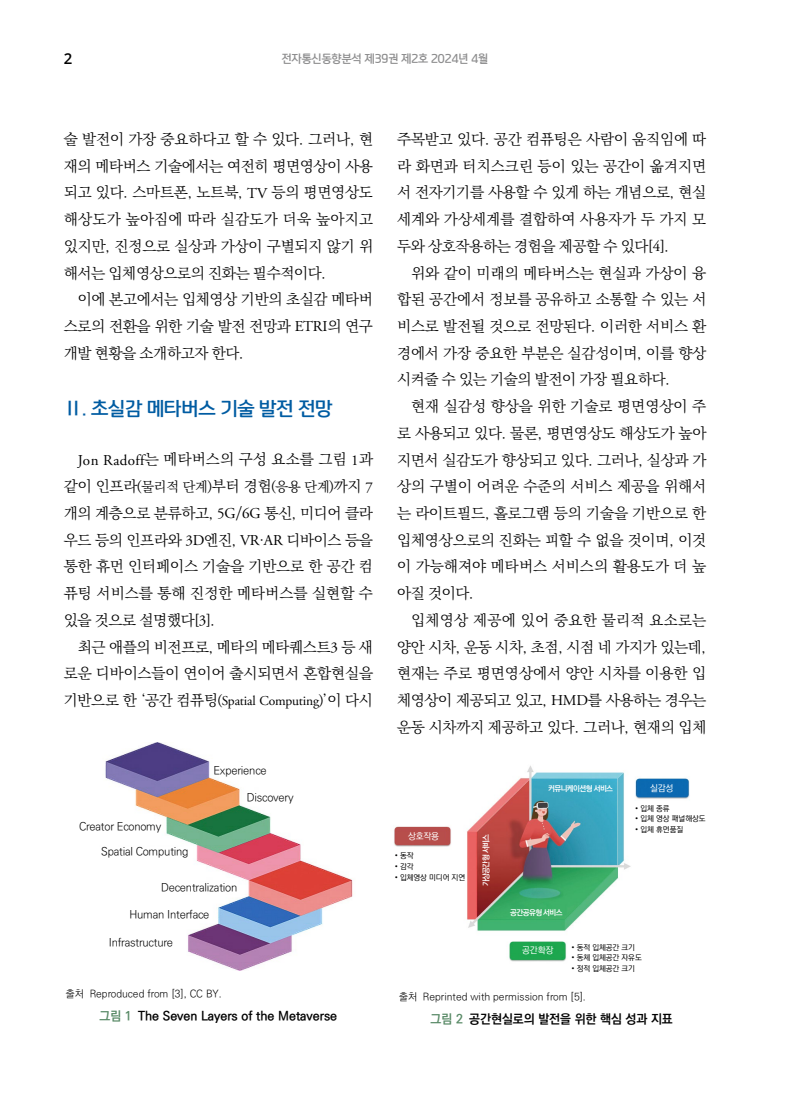
<style>
.page{position:relative;width:800px;height:1106px;background:#fff}
.page>*{position:absolute;margin:0;border:0;box-sizing:border-box;transform-origin:0 0}
.t1{font:18px "paybooc OTF Bold";letter-spacing:-.01em;color:#005ca2}
.t2{font:15px/26.7px "Ko Pub World Batang PL";letter-spacing:-.01em;color:#000;text-align:justify}
.t3{font:600 15px "Open Sans";color:#000}
.t4{font:13.5px "Adobe Garamond Pro";letter-spacing:-.015em;color:#000}
.t5{font:13.5px "Ko Pub World Batang PL";letter-spacing:-.01em;color:#000}
.t6{font:12.75px "Ko Pub World Dotum PB";color:#000}
.t7{font:11.1px "Ko Pub World Dotum PL";letter-spacing:-.02em;color:#000}
.t8{font:10.95px "paybooc OTF Bold";color:#8d8d8e}
.t9{font:10.2px "Ko Pub World Dotum PL";color:#000}
.t10{font:9px "Ko Pub World Dotum PM";letter-spacing:-.02em;color:#fff}
.t11{font:7.8px "Ko Pub World Dotum PM";letter-spacing:-.01em;color:#000}
.t12{font:7.8px "Ko Pub World Dotum PB";letter-spacing:-.07em;color:#fff}
.s1{font-family:"Adobe Garamond Pro"}
.s2{font-size:15px}
.s3{font-family:"Adobe Garamond Pro";font-size:15px}
.s4{font-family:"Ko Pub World Batang PL";font-size:15px}
.s5{font-family:"Ko Pub World Batang PL"}
.s6{color:#5a8b68}
</style>
<div class="page">
<img style="left:105px;top:742px;width:248px;height:228px">
<img style="left:394px;top:765px;width:296px;height:197px">
<p class="t3" style="left:64px;top:48px;width:10px">2</p>
<p class="t8" style="left:282px;top:52px;width:208px">전자통신동향분석 제39권 제2호 2024년 4월</p>
<p class="t2" style="left:64px;top:126px;width:311px">술 발전이 가장 중요하다고 할 수 있다. 그러나, 현 재의 메타버스 기술에서는 여전히 평면영상이 사용 되고 있다. 스마트폰, 노트북, <span class="s1">TV</span> 등의 평면영상도 해상도가 높아짐에 따라 실감도가 더욱 높아지고 있지만, 진정으로 실상과 가상이 구별되지 않기 위 해서는 입체영상으로의 진화는 필수적이다.</p>
<p class="t2" style="left:64px;top:286px;width:310px;text-indent:14px">이에 본고에서는 입체영상 기반의 초실감 메타버 스로의 전환을 위한 기술 발전 전망과 <span class="s1">ETRI</span>의 연구 개발 현황을 소개하고자 한다.</p>
<p class="t1" style="left:64px;top:397px;width:270px">Ⅱ. 초실감 메타버스 기술 발전 전망</p>
<p class="t2" style="left:78px;top:446px;width:296px"><span class="s1">Jon Radoff</span>는 메타버스의 구성 요소를 그림 <span class="s1">1</span>과</p>
<p class="t5" style="left:64px;top:477px;width:310px"><span class="s2">같이 인프라</span>(물리적 단계)<span class="s2">부터 경험</span>(응용 단계)<span class="s2">까지</span> <span class="s3">7</span></p>
<p class="t2" style="left:64px;top:500px;width:310px">개의 계층으로 분류하고, <span class="s1">5G</span>/<span class="s1">6G</span> 통신, 미디어 클라 우드 등의 인프라와 <span class="s1">3D</span>엔진, <span class="s1">VR</span>·<span class="s1">AR</span> 디바이스 등을 통한 휴먼 인터페이스 기술을 기반으로 한 공간 컴 퓨팅 서비스를 통해 진정한 메타버스를 실현할 수 있을 것으로 설명했다[<span class="s1">3</span>].</p>
<p class="t2" style="left:64px;top:634px;width:311px;text-align:right">최근 애플의 비전프로, 메타의 메타퀘스트<span class="s1">3</span> 등 새 로운 디바이스들이 연이어 출시되면서 혼합현실을</p>
<p class="t4" style="left:64px;top:692px;width:310px"><span class="s4">기반으로 한 ‘공간 컴퓨팅</span><span class="s5">(</span>Spatial Computing<span class="s5">)</span><span class="s4">’이 다시</span></p>
<p class="t7" style="left:213px;top:762px;width:55px">Experience</p>
<p class="t7" style="left:79px;top:818px;width:84px">Creator Economy</p>
<p class="t7" style="left:101px;top:843px;width:89px">Spatial Computing</p>
<p class="t7" style="left:161px;top:879px;width:78px">Decentralization</p>
<p class="t7" style="left:129px;top:907px;width:82px">Human Interface</p>
<p class="t7" style="left:109px;top:934px;width:66px">Infrastructure</p>
<p class="t7" style="left:247px;top:790px;width:48px">Discovery</p>
<p class="t9" style="left:66px;top:986px;width:157px">출처 Reproduced from [3], CC BY.</p>
<p class="t6" style="left:99px;top:1007px;width:239px"><span class="s6">그림 1</span> The Seven Layers of the Metaverse</p>
<p class="t2" style="left:397px;top:126px;width:311px">주목받고 있다. 공간 컴퓨팅은 사람이 움직임에 따 라 화면과 터치스크린 등이 있는 공간이 옮겨지면 서 전자기기를 사용할 수 있게 하는 개념으로, 현실 세계와 가상세계를 결합하여 사용자가 두 가지 모 두와 상호작용하는 경험을 제공할 수 있다[<span class="s1">4</span>].</p>
<p class="t2" style="left:397px;top:260px;width:311px;text-indent:14px">위와 같이 미래의 메타버스는 현실과 가상이 융 합된 공간에서 정보를 공유하고 소통할 수 있는 서 비스로 발전될 것으로 전망된다. 이러한 서비스 환 경에서 가장 중요한 부분은 실감성이며, 이를 향상 시켜줄 수 있는 기술의 발전이 가장 필요하다.</p>
<p class="t2" style="left:397px;top:393px;width:311px;text-indent:14px">현재 실감성 향상을 위한 기술로 평면영상이 주 로 사용되고 있다. 물론, 평면영상도 해상도가 높아 지면서 실감도가 향상되고 있다. 그러나, 실상과 가 상의 구별이 어려운 수준의 서비스 제공을 위해서 는 라이트필드, 홀로그램 등의 기술을 기반으로 한 입체영상으로의 진화는 피할 수 없을 것이며, 이것 이 가능해져야 메타버스 서비스의 활용도가 더 높 아질 것이다.</p>
<p class="t2" style="left:397px;top:607px;width:311px;text-indent:14px">입체영상 제공에 있어 중요한 물리적 요소로는 양안 시차, 운동 시차, 초점, 시점 네 가지가 있는데, 현재는 주로 평면영상에서 양안 시차를 이용한 입 체영상이 제공되고 있고, <span class="s1">HMD</span>를 사용하는 경우는 운동 시차까지 제공하고 있다. 그러나, 현재의 입체</p>
<p class="t10" style="left:408px;top:829px;width:33px">상호작용</p>
<p class="t11" style="left:395px;top:850px;width:20px">• 동작</p>
<p class="t11" style="left:395px;top:861px;width:20px">• 감각</p>
<p class="t11" style="left:395px;top:871px;width:72px">• 입체영상 미디어 지연</p>
<p class="t12" style="left:480px;top:886px;width:54px;rotate:-90deg">가상공간형 서비스</p>
<p class="t12" style="left:548px;top:782px;width:66px">커뮤니케이션형 서비스</p>
<p class="t10" style="left:649px;top:782px;width:25px">실감성</p>
<p class="t11" style="left:635px;top:802px;width:36px">• 입체 종류</p>
<p class="t11" style="left:635px;top:813px;width:72px">• 입체 영상 패널해상도</p>
<p class="t11" style="left:635px;top:824px;width:49px">• 입체 휴먼품질</p>
<p class="t12" style="left:510px;top:906px;width:54px">공간공유형 서비스</p>
<p class="t10" style="left:522px;top:944px;width:33px">공간확장</p>
<p class="t11" style="left:571px;top:941px;width:65px">• 동적 입체공간 크기</p>
<p class="t11" style="left:571px;top:952px;width:72px">• 동체 입체공간 자유도</p>
<p class="t11" style="left:571px;top:963px;width:65px">• 정적 입체공간 크기</p>
<p class="t9" style="left:399px;top:989px;width:188px">출처 Reprinted with permission from [5].</p>
<p class="t6" style="left:430px;top:1010px;width:244px"><span class="s6">그림 2</span> 공간현실로의 발전을 위한 핵심 성과 지표</p>
</div>
